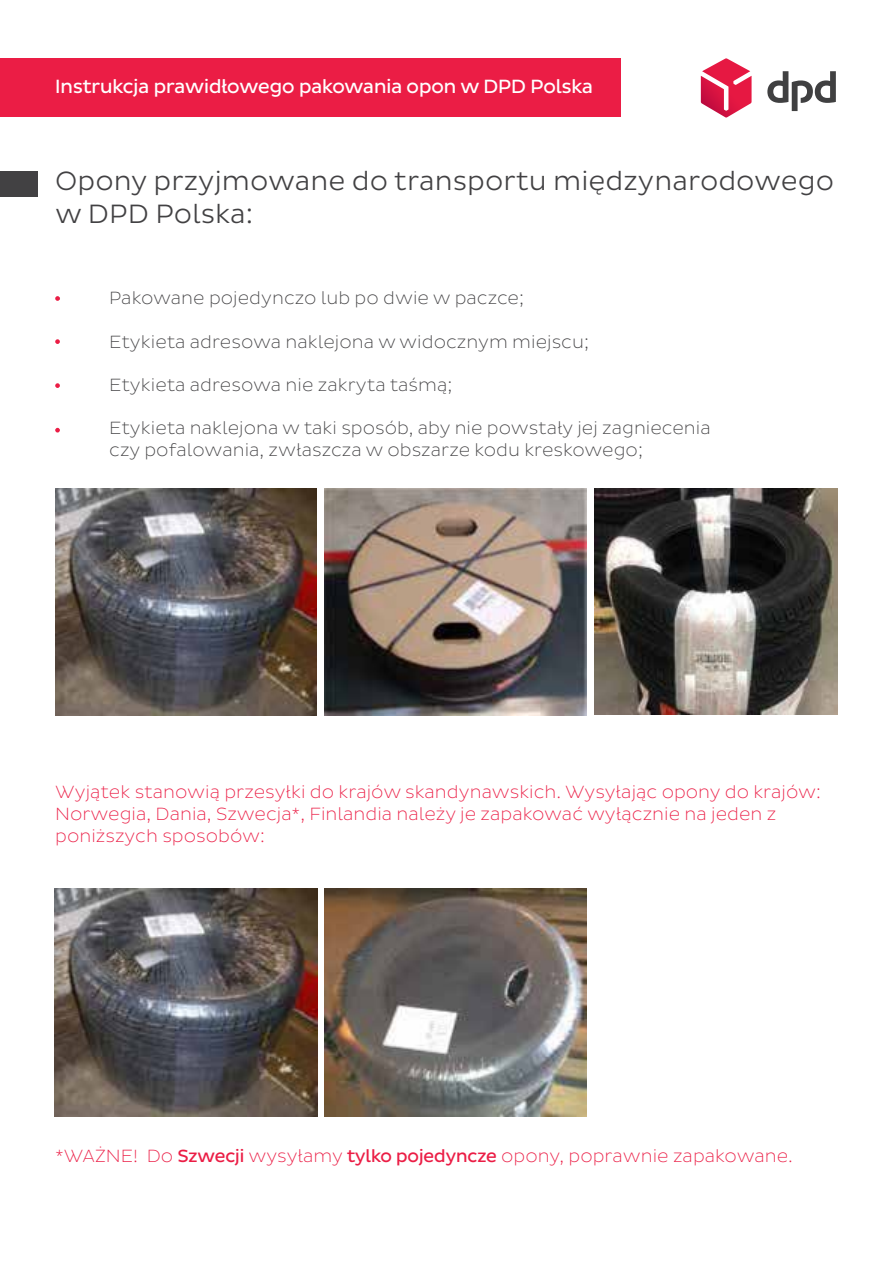
<style>
.page{position:relative;width:893px;height:1263px;background:#fff}
.page>*{position:absolute;margin:0;border:0;box-sizing:border-box;transform-origin:0 0}
.t1{font:300 27px/32.4px "Pluto Sans";color:#424143}
.t2{font:19.5px "Pluto Sans DPD Regular";color:#fff}
.t3{font:200 18px/21.6px "Pluto Sans";color:#eb1d45}
.t4{font:200 18px/21.6px "Pluto Sans";color:#424143}
.s1{font-family:"Pluto Sans DPD Regular";font-weight:400}
</style>
<div class="page">
<div style="left:0;top:58px;width:621px;height:59px;background:#eb1d45"></div>
<div style="left:0;top:171px;width:37px;height:25px;background:#424143"></div>
<svg style="left:767px;top:71px;width:69px;height:40px"></svg>
<svg style="left:701px;top:58px;width:51px;height:59px"></svg>
<svg style="left:55px;top:296px;width:5px;height:5px"></svg>
<svg style="left:55px;top:339px;width:5px;height:5px"></svg>
<svg style="left:55px;top:383px;width:5px;height:5px"></svg>
<svg style="left:55px;top:428px;width:5px;height:4px"></svg>
<img style="left:55px;top:488px;width:262px;height:228px">
<img style="left:325px;top:488px;width:261px;height:228px">
<img style="left:594px;top:488px;width:244px;height:226px">
<img style="left:55px;top:889px;width:262px;height:228px">
<img style="left:324px;top:889px;width:263px;height:228px">
<p class="t2" style="left:55px;top:75px;width:539px">Instrukcja prawidłowego pakowania opon w DPD Polska</p>
<h1 class="t1" style="left:55px;top:165px;width:780px">Opony przyjmowane do transportu międzynarodowego w DPD Polska:</h1>
<p class="t4" style="left:55px;top:287px;width:8px">•</p>
<p class="t4" style="left:109px;top:287px;width:416px">Pakowane pojedynczo lub po dwie w paczce;</p>
<p class="t4" style="left:109px;top:331px;width:481px">Etykieta adresowa naklejona w widocznym miejscu;</p>
<p class="t4" style="left:109px;top:374px;width:345px">Etykieta adresowa nie zakryta taśmą;</p>
<p class="t4" style="left:109px;top:417px;width:603px">Etykieta naklejona w taki sposób, aby nie powstały jej zagniecenia czy pofalowania, zwłaszcza w obszarze kodu kreskowego;</p>
<p class="t3" style="left:55px;top:782px;width:767px">Wyjątek stanowią przesyłki do krajów skandynawskich. Wysyłając opony do krajów:<br>Norwegia, Dania, Szwecja*, Finlandia należy je zapakować wyłącznie na jeden z poniższych sposobów:</p>
<p class="t3" style="left:55px;top:1145px;width:739px">*WAŻNE! Do <span class="s1">Szwecji</span> wysyłamy <span class="s1">tylko pojedyncze</span> opony, poprawnie zapakowane.</p>
</div>
